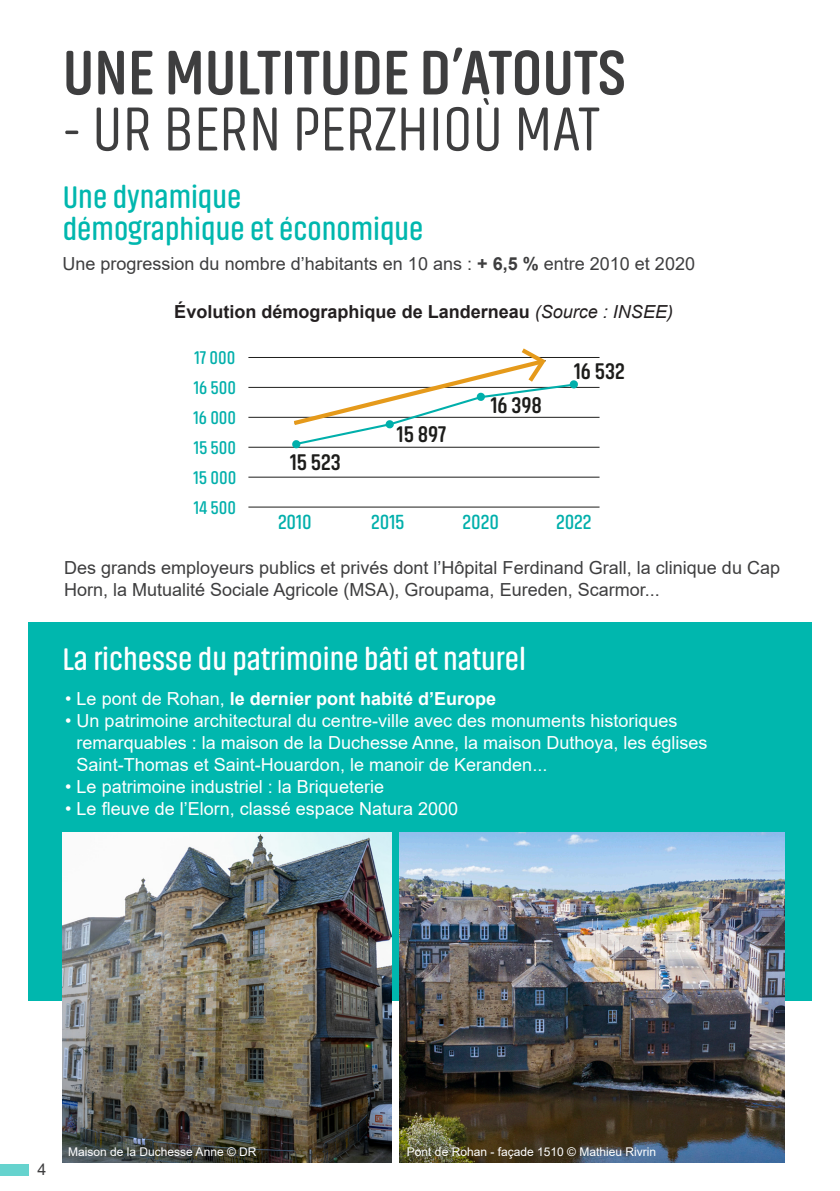
<style>
.page{position:relative;width:840px;height:1191px;background:#fff}
.page>*{position:absolute;margin:0;border:0;box-sizing:border-box;transform-origin:0 0}
.t1{font:700 64px "Akhand Soft";color:#3e3e3f}
.t2{font:300 64px "Akhand Soft";color:#3e3e3f}
.t3{font:600 32px "Akhand Soft";color:#00b7ae}
.t4{font:600 32px "Akhand Soft";color:#fff}
.t5{font:700 23px "Akhand Soft";color:#1d1d1b}
.t6{font:600 21px "Akhand Soft";color:#00afab}
.t7{font:600 18.8px "Akhand Soft";color:#00afab}
.t8{font:18px/22px "Arial";color:#fff}
.t9{font:18px/22px "Arial";color:#3e3e3f}
.t10{font:700 18px "Arial";color:#231f20}
.t11{font:700 18px "Arial";color:#fff}
.t12{font:16px "Arial";color:#3e3e3f}
.t13{font:12px "Arial";color:#fff}
.s1{font-weight:700}
.s2{font-weight:400;font-style:italic}
.s3{font-weight:400}
</style>
<div class="page">
<div style="left:0;top:1163px;width:29px;height:12px;background:#66d3ce"></div>
<div style="left:28px;top:622px;width:783px;height:379px;background:#00b7ae"></div>
<hr style="left:248px;top:357px;width:351px;height:1px;background:#1d1d1b">
<hr style="left:248px;top:387px;width:351px;height:1px;background:#1d1d1b">
<hr style="left:248px;top:417px;width:351px;height:1px;background:#1d1d1b">
<hr style="left:248px;top:447px;width:351px;height:1px;background:#1d1d1b">
<hr style="left:248px;top:477px;width:351px;height:1px;background:#1d1d1b">
<hr style="left:248px;top:507px;width:351px;height:1px;background:#1d1d1b">
<svg style="left:289px;top:348px;width:289px;height:101px"></svg>
<img style="left:62px;top:832px;width:329px;height:330px">
<img style="left:399px;top:832px;width:384px;height:330px">
<p class="t1" style="left:63px;top:39px;width:564px">UNE MULTITUDE D’ATOUTS</p>
<p class="t2" style="left:63px;top:96px;width:538px">- UR BERN PERZHIOÙ MAT</p>
<p class="t3" style="left:63px;top:180px;width:180px">Une dynamique</p>
<p class="t3" style="left:63px;top:212px;width:362px">démographique et économique</p>
<p class="t9" style="left:62px;top:252px;width:633px">Une progression du nombre d’habitants en 10 ans : <span class="s1">+ 6,5 %</span> entre 2010 et 2020</p>
<p class="t10" style="left:174px;top:299px;width:500px">Évolution démographique de Landerneau <span class="s2">(Source : INSEE)</span></p>
<p class="t7" style="left:194px;top:348px;width:42px">17 000</p>
<p class="t7" style="left:194px;top:378px;width:44px">16 500</p>
<p class="t7" style="left:193px;top:408px;width:44px">16 000</p>
<p class="t7" style="left:193px;top:438px;width:44px">15 500</p>
<p class="t7" style="left:193px;top:468px;width:44px">15 000</p>
<p class="t7" style="left:194px;top:498px;width:44px">14 500</p>
<p class="t5" style="left:290px;top:450px;width:52px">15 523</p>
<p class="t5" style="left:397px;top:422px;width:51px">15 897</p>
<p class="t5" style="left:490px;top:393px;width:53px">16 398</p>
<p class="t5" style="left:574px;top:359px;width:52px">16 532</p>
<p class="t6" style="left:278px;top:511px;width:35px">2010</p>
<p class="t6" style="left:371px;top:511px;width:35px">2015</p>
<p class="t6" style="left:462px;top:511px;width:38px">2020</p>
<p class="t6" style="left:555px;top:511px;width:37px">2022</p>
<p class="t9" style="left:64px;top:556px;width:717px">Des grands employeurs publics et privés dont l’Hôpital Ferdinand Grall, la clinique du Cap<br>Horn, la Mutualité Sociale Agricole (MSA), Groupama, Eureden, Scarmor...</p>
<p class="t4" style="left:62px;top:642px;width:465px">La richesse du patrimoine bâti et naturel</p>
<p class="t11" style="left:65px;top:685px;width:432px"><span class="s3">• Le pont de Rohan,</span> le dernier pont habité d’Europe</p>
<p class="t8" style="left:77px;top:709px;width:632px;text-indent:-11px">• Un patrimoine architectural du centre-ville avec des monuments historiques remarquables : la maison de la Duchesse Anne, la maison Duthoya, les églises<br>Saint-Thomas et Saint-Houardon, le manoir de Keranden...</p>
<p class="t8" style="left:65px;top:775px;width:320px">• Le patrimoine industriel : la Briqueterie</p>
<p class="t8" style="left:65px;top:797px;width:394px">• Le fleuve de l’Elorn, classé espace Natura 2000</p>
<p class="t12" style="left:38px;top:1158px;width:10px">4</p>
<p class="t13" style="left:68px;top:1143px;width:190px">Maison de la Duchesse Anne © DR</p>
<p class="t13" style="left:406px;top:1143px;width:250px">Pont de Rohan - façade 1510 © Mathieu Rivrin</p>
</div>
